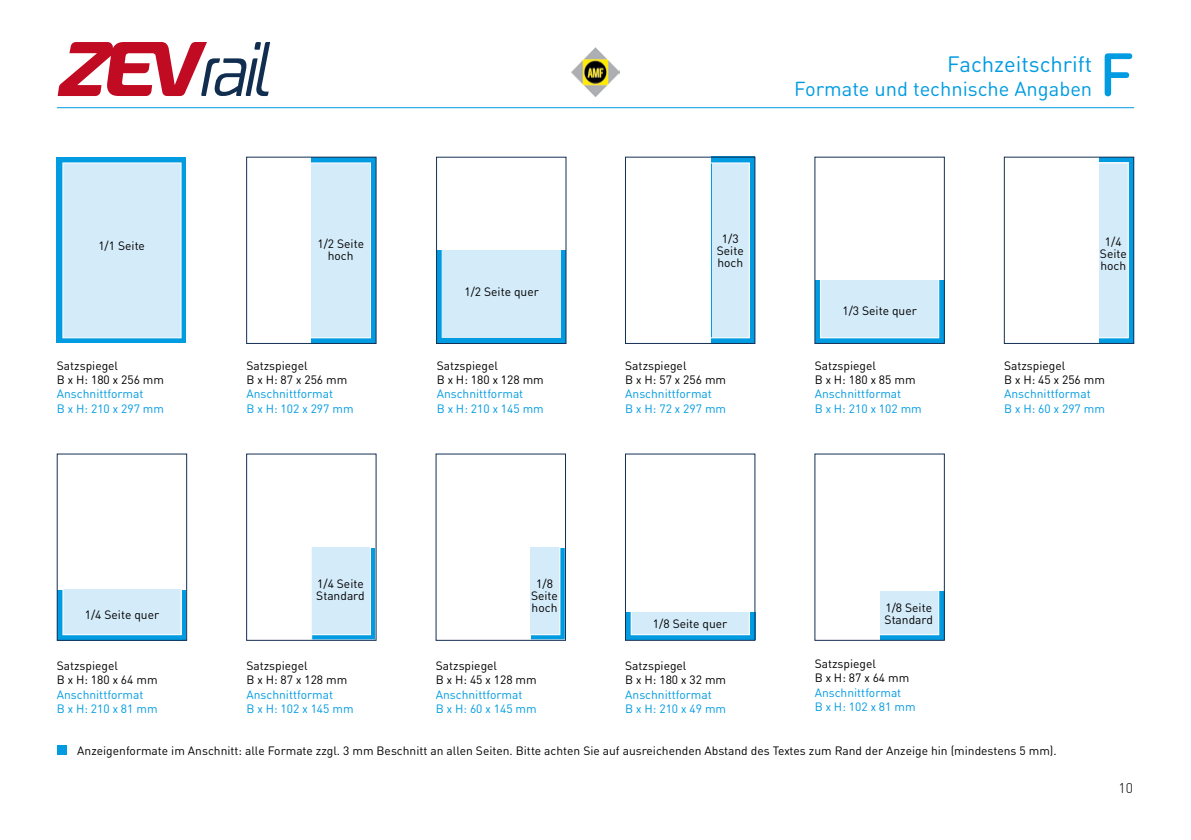
<style>
.page{position:relative;width:1191px;height:840px;background:#fff}
.page>*{position:absolute;margin:0;border:0;box-sizing:border-box;transform-origin:0 0}
.t1{font:500 60px "DIN Round OT";color:#009be1}
.t2{font:22px "DIN Round OT";color:#009be1}
.t3{font:20px "DIN Round OT";color:#009be1}
.t4{font:300 14px "DIN Round OT";color:#000}
.t5{font:12px/14.4px "DIN Round OT";color:#000}
.t6{font:12px/14.4px "DIN Round OT";color:#009be1}
</style>
<div class="page">
<img style="left:571px;top:48px;width:48px;height:48px">
<div style="left:311px;top:157px;width:65px;height:186px;background:#009be1"></div>
<div style="left:311px;top:163px;width:59px;height:175px;background:#d4ebf9"></div>
<hr style="left:57px;top:107px;width:1077px;height:1px;background:#009be1">
<svg style="left:58px;top:42px;width:212px;height:54px"></svg>
<div style="left:57px;top:744px;width:9px;height:10px;background:#009be1"></div>
<div style="left:246px;top:157px;width:130px;height:186px;border:1px solid #142f54"></div>
<svg style="left:712px;top:156px;width:43px;height:188px"></svg>
<div style="left:625px;top:157px;width:130px;height:186px;border:1px solid #142f54"></div>
<div style="left:712px;top:163px;width:37px;height:174px;background:#d4ebf9"></div>
<div style="left:1099px;top:157px;width:34px;height:186px;background:linear-gradient(to right,#009be1,#009be1)"></div>
<div style="left:1004px;top:157px;width:130px;height:186px;border:1px solid #142f54"></div>
<div style="left:1099px;top:163px;width:29px;height:175px;background:#d4ebf9"></div>
<svg style="left:816px;top:280px;width:126px;height:61px"></svg>
<div style="left:820px;top:280px;width:118px;height:58px;background:#d4ebf9"></div>
<svg style="left:59px;top:589px;width:126px;height:49px"></svg>
<div style="left:57px;top:453px;width:130px;height:187px;border:1px solid #142f54"></div>
<div style="left:63px;top:589px;width:118px;height:45px;background:#d4ebf9"></div>
<svg style="left:311px;top:548px;width:63px;height:90px"></svg>
<div style="left:312px;top:547px;width:58px;height:87px;background:#d4ebf9"></div>
<svg style="left:530px;top:548px;width:34px;height:90px"></svg>
<div style="left:530px;top:547px;width:30px;height:87px;background:#d4ebf9"></div>
<svg style="left:627px;top:612px;width:126px;height:26px"></svg>
<div style="left:625px;top:453px;width:130px;height:187px;border:1px solid #142f54"></div>
<div style="left:631px;top:612px;width:118px;height:22px;background:#d4ebf9"></div>
<svg style="left:880px;top:591px;width:62px;height:47px"></svg>
<div style="left:880px;top:591px;width:58px;height:43px;background:#d4ebf9"></div>
<svg style="left:57px;top:157px;width:129px;height:186px;background:#18a4e3"></svg>
<div style="left:63px;top:163px;width:118px;height:175px;background:#d4ebf9;border:1px solid #fff"></div>
<svg style="left:438px;top:250px;width:126px;height:91px"></svg>
<div style="left:252px;top:163px;width:119px;height:175px;border:1px solid #fff"></div>
<div style="left:820px;top:163px;width:119px;height:175px;border:1px solid #fff"></div>
<div style="left:1009px;top:163px;width:119px;height:175px;border:1px solid #fff"></div>
<div style="left:442px;top:250px;width:118px;height:87px;background:#d4ebf9"></div>
<div style="left:436px;top:157px;width:130px;height:186px;border:1px solid #142f54"></div>
<p class="t5" style="left:98px;top:238px;width:48px">1/1 Seite</p>
<p class="t5" style="left:57px;top:357px;width:109px">Satzspiegel<br>B x H: 180 x 256 mm</p>
<p class="t6" style="left:57px;top:386px;width:109px">Anschnittformat<br>B x H: 210 x 297 mm</p>
<p class="t5" style="left:85px;top:607px;width:76px">1/4 Seite quer</p>
<h2 class="t2" style="left:947px;top:50px;width:146px">Fachzeitschrift</h2>
<h3 class="t3" style="left:794px;top:76px;width:300px">Formate und technische Angaben</h3>
<h1 class="t1" style="left:1099px;top:36px;width:37px">F</h1>
<p class="t5" style="left:317px;top:237px;width:48px;line-height:12px;text-align:center">1/2 Seite hoch</p>
<p class="t5" style="left:717px;top:232px;width:28px;line-height:12px;text-align:center">1/3<br>Seite hoch</p>
<p class="t5" style="left:1100px;top:235px;width:28px;line-height:12px;text-align:center">1/4<br>Seite hoch</p>
<p class="t5" style="left:842px;top:303px;width:76px">1/3 Seite quer</p>
<p class="t5" style="left:464px;top:284px;width:76px">1/2 Seite quer</p>
<p class="t5" style="left:246px;top:357px;width:102px">Satzspiegel<br>B x H: 87 x 256 mm</p>
<p class="t6" style="left:246px;top:386px;width:109px">Anschnittformat<br>B x H: 102 x 297 mm</p>
<p class="t5" style="left:437px;top:357px;width:109px">Satzspiegel<br>B x H: 180 x 128 mm</p>
<p class="t6" style="left:437px;top:386px;width:109px">Anschnittformat<br>B x H: 210 x 145 mm</p>
<p class="t5" style="left:316px;top:576px;width:50px;line-height:12px">1/4 Seite<br>Standard</p>
<p class="t5" style="left:531px;top:576px;width:28px;line-height:12px;text-align:center">1/8<br>Seite hoch</p>
<p class="t5" style="left:625px;top:357px;width:102px">Satzspiegel<br>B x H: 57 x 256 mm</p>
<p class="t6" style="left:625px;top:386px;width:102px">Anschnittformat<br>B x H: 72 x 297 mm</p>
<p class="t5" style="left:653px;top:615px;width:76px">1/8 Seite quer</p>
<p class="t5" style="left:814px;top:357px;width:102px">Satzspiegel<br>B x H: 180 x 85 mm</p>
<p class="t6" style="left:814px;top:386px;width:109px">Anschnittformat<br>B x H: 210 x 102 mm</p>
<p class="t5" style="left:1004px;top:357px;width:102px">Satzspiegel<br>B x H: 45 x 256 mm</p>
<p class="t6" style="left:1004px;top:386px;width:102px">Anschnittformat<br>B x H: 60 x 297 mm</p>
<p class="t5" style="left:884px;top:601px;width:50px;line-height:12px">1/8 Seite<br>Standard</p>
<p class="t5" style="left:814px;top:655px;width:96px">Satzspiegel<br>B x H: 87 x 64 mm</p>
<p class="t6" style="left:814px;top:684px;width:102px">Anschnittformat<br>B x H: 102 x 81 mm</p>
<p class="t5" style="left:77px;top:742px;width:981px">Anzeigenformate im Anschnitt: alle Formate zzgl. 3 mm Beschnitt an allen Seiten. Bitte achten Sie auf ausreichenden Abstand des Textes zum Rand der Anzeige hin (mindestens 5 mm).</p>
<p class="t5" style="left:57px;top:657px;width:102px">Satzspiegel<br>B x H: 180 x 64 mm</p>
<p class="t6" style="left:57px;top:686px;width:102px">Anschnittformat<br>B x H: 210 x 81 mm</p>
<p class="t5" style="left:246px;top:657px;width:102px">Satzspiegel<br>B x H: 87 x 128 mm</p>
<p class="t6" style="left:246px;top:686px;width:109px">Anschnittformat<br>B x H: 102 x 145 mm</p>
<p class="t5" style="left:436px;top:657px;width:102px">Satzspiegel<br>B x H: 45 x 128 mm</p>
<p class="t6" style="left:436px;top:686px;width:102px">Anschnittformat<br>B x H: 60 x 145 mm</p>
<p class="t5" style="left:625px;top:657px;width:102px">Satzspiegel<br>B x H: 180 x 32 mm</p>
<p class="t6" style="left:625px;top:686px;width:102px">Anschnittformat<br>B x H: 210 x 49 mm</p>
<p class="t4" style="left:1118px;top:778px;width:16px">10</p>
</div>
